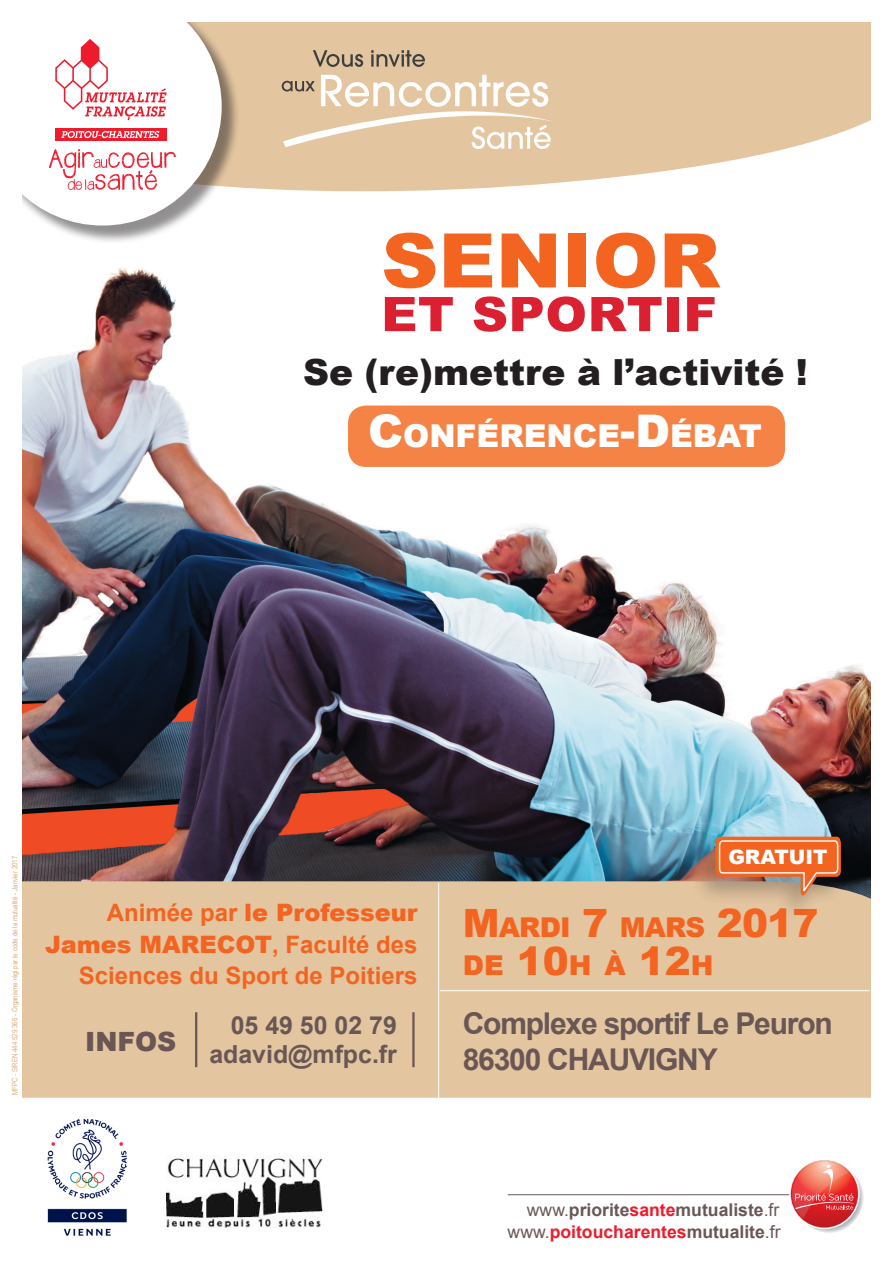
<style>
.page{position:relative;width:893px;height:1263px;background:#fff}
.page>*{position:absolute;margin:0;border:0;box-sizing:border-box;transform-origin:0 0}
.t1{font:900 75.3px "Arial";color:#f36421;scale:1.05 1}
.t2{font:900 47.7px "Arial";letter-spacing:.01em;color:#da2031;scale:1.05 1}
.t3{font:900 36px "Arial";color:#231f20}
.t4{font:900 31.5px "Arial";color:#fff}
.t5{font:700 30px "Arial";letter-spacing:-.04em;color:#6a5755}
.t6{font:900 27.3px "Arial";letter-spacing:-.03em;color:#f36421}
.t7{font:900 26.55px "Arial";color:#6a5755}
.t8{font:700 24.9px "Arial";color:#6a5755}
.t9{font:700 24px/31.5px "Arial";color:#f36421;text-align:right}
.t10{font:900 24px "Arial";color:#f36421}
.t11{font:900 19.95px "Arial";color:#fff}
.t12{font:700 17.55px "Arial";color:#ee1b2c}
.t13{font:700 17.55px "Arial";color:#6a5755}
.t14{font:7.5px "Arial Narrow";color:#d8b17f}
.s1{font-size:45px}
.s2{font-weight:700}
.s3{font-weight:900}
.s4{font-size:39px}
.s5{font-weight:400}
.s6{color:#ee1b2c}
.s7{font-weight:400;color:#6a5755}
.s8{color:#6a5755}
</style>
<div class="page">
<img style="left:22px;top:268px;width:849px;height:613px">
<div style="left:22px;top:881px;width:849px;height:217px;background:#e3c5a0"></div>
<svg style="left:240px;top:22px;width:631px;height:170px;background:#e6ccac"></svg>
<hr style="left:508px;top:1194px;width:282px;height:1px;background:#6a5755">
<svg style="left:792px;top:1160px;width:72px;height:73px"></svg>
<svg style="left:313px;top:50px;width:50px;height:17px"></svg>
<svg style="left:371px;top:50px;width:54px;height:17px"></svg>
<svg style="left:282px;top:75px;width:272px;height:74px"></svg>
<hr style="left:438px;top:883px;width:1px;height:216px;background:#fff">
<div style="left:0;top:0;width:240px;height:244px;background:#231f20;opacity:.5"></div>
<svg style="left:21px;top:22px;width:201px;height:204px"></svg>
<svg style="left:49px;top:149px;width:127px;height:41px"></svg>
<svg style="left:55px;top:39px;width:112px;height:81px"></svg>
<div style="left:55px;top:129px;width:112px;height:12px;background:#ee1b2d"></div>
<svg style="left:61px;top:131px;width:98px;height:7px"></svg>
<img style="left:47px;top:1118px;width:80px;height:118px">
<div style="left:0;top:0;width:893px;height:22px;background:#fff"></div>
<img style="left:167px;top:1158px;width:155px;height:70px">
<div style="left:691px;top:834px;width:156px;height:89px;background:#231f20;opacity:.3"></div>
<svg style="left:715px;top:816px;width:148px;height:217px;background:#cfaa89"></svg>
<div style="left:0;top:9px;width:21px;height:1254px;background:#fff"></div>
<div style="left:348px;top:405px;width:437px;height:62px;background:#f58345;border-radius:18px"></div>
<hr style="left:440px;top:990px;width:430px;height:1px;background:#fff">
<hr style="left:195px;top:1012px;width:2px;height:55px;background:#6a5755">
<hr style="left:412px;top:1012px;width:3px;height:55px;background:#6a5755">
<p class="t1" style="left:381px;top:206px;width:324px">SENIOR</p>
<p class="t2" style="left:381px;top:279px;width:321px">ET SPORTIF</p>
<p class="t3" style="left:303px;top:346px;width:506px">Se (re)mettre à l’activité !</p>
<p class="t4" style="left:368px;top:413px;width:395px"><span class="s1">C</span>ONFÉRENCE<span class="s1">-D</span>ÉBAT</p>
<p class="t14" style="left:9px;top:1095px;width:241px;rotate:-90deg">MFPC - SIREN 444 529 366 - Organisme régi par le code de la mutualité - Janvier 2017</p>
<p class="t10" style="left:107px;top:895px;width:312px"><span class="s2">Animée par</span> le Professeur</p>
<p class="t9" style="left:45px;top:929px;width:374px"><span class="s3">James MARECOT</span>, Faculté des<br>Sciences du Sport de Poitiers</p>
<p class="t7" style="left:85px;top:1022px;width:93px">INFOS</p>
<p class="t8" style="left:231px;top:1009px;width:168px">05 49 50 02 79</p>
<p class="t8" style="left:209px;top:1037px;width:189px">adavid@mfpc.fr</p>
<p class="t11" style="left:728px;top:842px;width:101px">GRATUIT</p>
<p class="t6" style="left:463px;top:907px;width:357px"><span class="s4">M</span>ARDI <span class="s4">7</span> MARS <span class="s4">2017</span></p>
<p class="t6" style="left:463px;top:945px;width:252px">DE <span class="s4">10</span>H À <span class="s4">12</span>H</p>
<p class="t5" style="left:463px;top:1003px;width:372px">Complexe sportif Le Peuron</p>
<p class="t5" style="left:463px;top:1039px;width:256px">86300 CHAUVIGNY</p>
<p class="t13" style="left:527px;top:1198px;width:254px"><span class="s5">www.</span>priorite<span class="s6">sante</span>mutualiste<span class="s5">.fr</span></p>
<p class="t12" style="left:508px;top:1220px;width:274px"><span class="s7">www.</span>poitoucharentes<span class="s8">mutualite</span><span class="s7">.fr</span></p>
</div>
